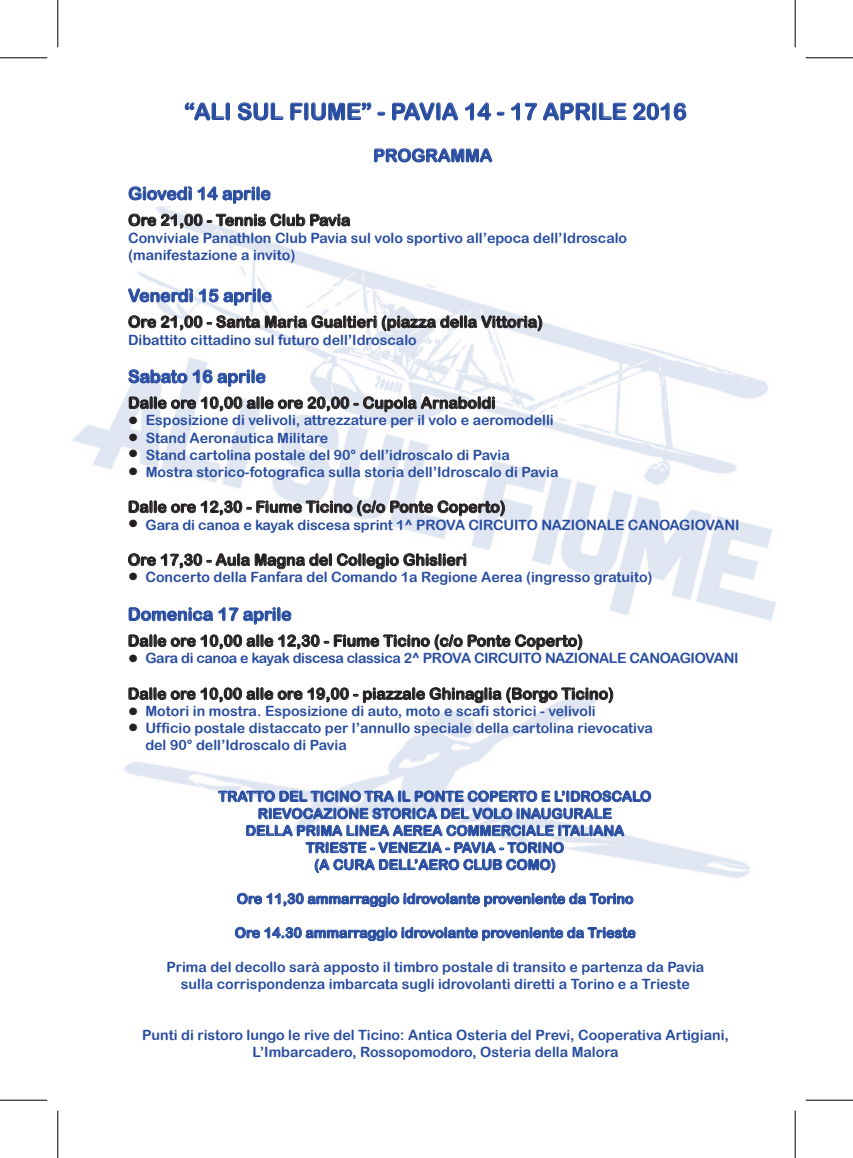
<style>
.page{position:relative;width:853px;height:1158px;background:#fff}
.page>*{position:absolute;margin:0;border:0;box-sizing:border-box;transform-origin:0 0}
.t1{font:26.78px/52.7px "Arial Rounded MT Bold";color:#231f20}
.t2{font:22.75px "Arial Rounded MT Bold";color:#274ca0}
.t3{font:17.5px "Arial Rounded MT Bold";color:#274ca0}
.t4{font:15.75px "Arial Rounded MT Bold";color:#231f20}
.t5{font:14.17px/17px "Arial Rounded MT Bold";color:#274ca0}
.t6{font:14.17px "Arial Rounded MT Bold";letter-spacing:-.025em;color:#274ca0}
</style>
<div class="page">
<img style="left:47px;top:112px;width:749px;height:1002px">
<svg style="left:184px;top:102px;width:46px;height:19px"></svg>
<svg style="left:237px;top:102px;width:148px;height:19px"></svg>
<svg style="left:391px;top:102px;width:67px;height:19px"></svg>
<svg style="left:464px;top:102px;width:40px;height:19px"></svg>
<svg style="left:510px;top:102px;width:176px;height:19px"></svg>
<svg style="left:373px;top:145px;width:119px;height:22px"></svg>
<svg style="left:128px;top:186px;width:143px;height:18px"></svg>
<svg style="left:128px;top:213px;width:222px;height:15px"></svg>
<svg style="left:127px;top:287px;width:145px;height:19px"></svg>
<svg style="left:128px;top:315px;width:414px;height:16px"></svg>
<svg style="left:128px;top:368px;width:138px;height:19px"></svg>
<svg style="left:129px;top:396px;width:365px;height:16px"></svg>
<svg style="left:129px;top:500px;width:375px;height:16px"></svg>
<svg style="left:128px;top:553px;width:338px;height:16px"></svg>
<svg style="left:128px;top:606px;width:164px;height:19px"></svg>
<svg style="left:128px;top:634px;width:454px;height:16px"></svg>
<svg style="left:128px;top:687px;width:485px;height:16px"></svg>
<svg style="left:217px;top:789px;width:434px;height:86px"></svg>
<svg style="left:237px;top:892px;width:396px;height:14px"></svg>
<svg style="left:235px;top:926px;width:400px;height:14px"></svg>
<hr style="left:57px;top:1110px;width:2px;height:47px;background:#fff">
<hr style="left:793px;top:1110px;width:2px;height:47px;background:#fff">
<hr style="left:0;top:57px;width:47px;height:1px;background:#000">
<hr style="left:805px;top:57px;width:47px;height:1px;background:#000">
<hr style="left:0;top:1099px;width:47px;height:1px;background:#000">
<hr style="left:805px;top:1099px;width:47px;height:1px;background:#000">
<hr style="left:57px;top:0;width:1px;height:47px;background:#000">
<hr style="left:57px;top:1110px;width:1px;height:47px;background:#000">
<hr style="left:794px;top:0;width:1px;height:47px;background:#000">
<hr style="left:794px;top:1110px;width:1px;height:47px;background:#000">
<h2 class="t2" style="left:184px;top:98px;width:503px">“ALI SUL FIUME” - PAVIA 14 - 17 APRILE 2016</h2>
<p class="t3" style="left:373px;top:145px;width:120px">PROGRAMMA</p>
<p class="t3" style="left:128px;top:183px;width:144px">Giovedì 14 aprile</p>
<p class="t4" style="left:128px;top:210px;width:223px">Ore 21,00 - Tennis Club Pavia</p>
<p class="t5" style="left:128px;top:229px;width:500px">Conviviale Panathlon Club Pavia sul volo sportivo all’epoca dell’Idroscalo (manifestazione a invito)</p>
<p class="t3" style="left:128px;top:285px;width:145px">Venerdì 15 aprile</p>
<p class="t4" style="left:128px;top:312px;width:416px">Ore 21,00 - Santa Maria Gualtieri (piazza della Vittoria)</p>
<p class="t5" style="left:128px;top:331px;width:290px">Dibattito cittadino sul futuro dell’Idroscalo</p>
<p class="t3" style="left:128px;top:366px;width:139px">Sabato 16 aprile</p>
<p class="t4" style="left:128px;top:393px;width:369px">Dalle ore 10,00 alle ore 20,00 - Cupola Arnaboldi</p>
<p class="t5" style="left:146px;top:412px;width:414px">Esposizione di velivoli, attrezzature per il volo e aeromodelli Stand Aeronautica Militare<br>Stand cartolina postale del 90° dell’idroscalo di Pavia Mostra storico-fotografica sulla storia dell’Idroscalo di Pavia</p>
<p class="t4" style="left:128px;top:497px;width:379px">Dalle ore 12,30 - Fiume Ticino (c/o Ponte Coperto)</p>
<p class="t5" style="left:145px;top:515px;width:595px">Gara di canoa e kayak discesa sprint 1^ PROVA CIRCUITO NAZIONALE CANOAGIOVANI</p>
<p class="t4" style="left:128px;top:550px;width:340px">Ore 17,30 - Aula Magna del Collegio Ghislieri</p>
<p class="t5" style="left:145px;top:568px;width:508px">Concerto della Fanfara del Comando 1a Regione Aerea (ingresso gratuito)</p>
<p class="t3" style="left:128px;top:604px;width:165px">Domenica 17 aprile</p>
<p class="t4" style="left:128px;top:631px;width:456px">Dalle ore 10,00 alle 12,30 - Fiume Ticino (c/o Ponte Coperto)</p>
<p class="t6" style="left:145px;top:650px;width:594px">Gara di canoa e kayak discesa classica 2^ PROVA CIRCUITO NAZIONALE CANOAGIOVANI</p>
<p class="t4" style="left:128px;top:684px;width:487px">Dalle ore 10,00 alle ore 19,00 - piazzale Ghinaglia (Borgo Ticino)</p>
<p class="t5" style="left:145px;top:702px;width:509px">Motori in mostra. Esposizione di auto, moto e scafi storici - velivoli<br>Ufficio postale distaccato per l’annullo speciale della cartolina rievocativa del 90° dell’Idroscalo di Pavia</p>
<h1 class="t1" style="left:128px;top:393px;width:11px">•</h1>
<h1 class="t1" style="left:128px;top:411px;width:11px">•</h1>
<h1 class="t1" style="left:128px;top:427px;width:11px">•</h1>
<h1 class="t1" style="left:128px;top:444px;width:11px">•</h1>
<h1 class="t1" style="left:128px;top:497px;width:11px">• •</h1>
<h1 class="t1" style="left:128px;top:631px;width:11px">• •</h1>
<h1 class="t1" style="left:128px;top:700px;width:11px">•</h1>
<p class="t5" style="left:218px;top:787px;width:434px;text-align:center">TRATTO DEL TICINO TRA IL PONTE COPERTO E L’IDROSCALO RIEVOCAZIONE STORICA DEL VOLO INAUGURALE<br>DELLA PRIMA LINEA AEREA COMMERCIALE ITALIANA TRIESTE - VENEZIA - PAVIA - TORINO<br>(A CURA DELL’AERO CLUB COMO)</p>
<p class="t5" style="left:237px;top:889px;width:398px">Ore 11,30 ammarraggio idrovolante proveniente da Torino</p>
<p class="t5" style="left:235px;top:923px;width:402px">Ore 14.30 ammarraggio idrovolante proveniente da Trieste</p>
<p class="t5" style="left:166px;top:957px;width:539px;text-align:center">Prima del decollo sarà apposto il timbro postale di transito e partenza da Pavia sulla corrispondenza imbarcata sugli idrovolanti diretti a Torino e a Trieste</p>
<p class="t5" style="left:142px;top:1025px;width:588px;text-align:center">Punti di ristoro lungo le rive del Ticino: Antica Osteria del Previ, Cooperativa Artigiani,<br>L’Imbarcadero, Rossopomodoro, Osteria della Malora</p>
</div>
